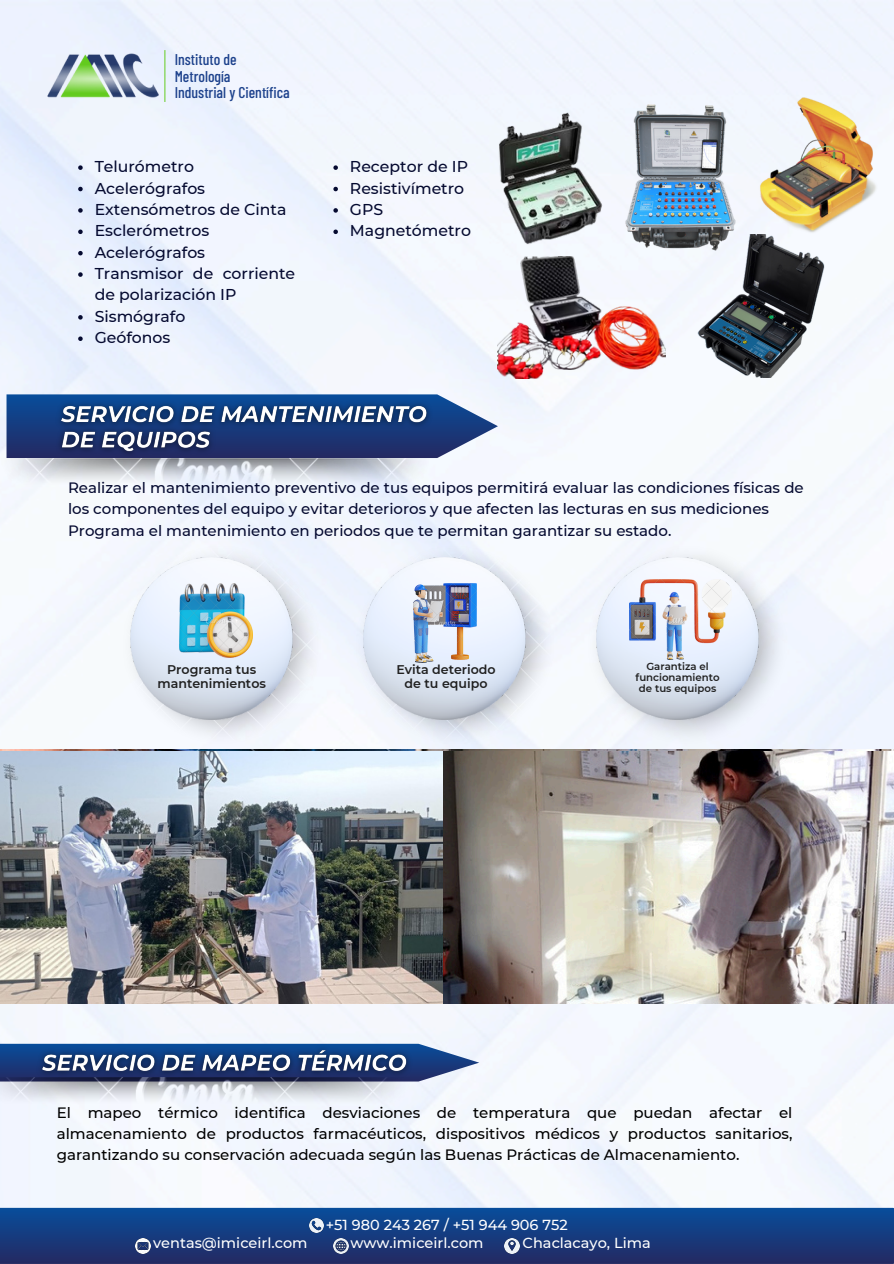
<style>
.page{position:relative;width:894px;height:1264px;background:#fff}
.page>*{position:absolute;margin:0;border:0;box-sizing:border-box;transform-origin:0 0}
.t1{font:500 15.75px/21.3px "Montserrat";color:#050a30}
.t2{font:500 15.6px/16.8px "Barlow Condensed";color:#1c418c}
.t3{font:500 15px/21.3px "Montserrat";color:#050a30}
.t4{font:500 15px/21.3px "Montserrat";color:#000;text-align:justify}
.t5{font:500 14.55px "Montserrat";color:#fff}
.t6{font:600 12.6px/13.6px "Montserrat";color:#202020;text-align:center}
.t7{font:600 10.2px/10.9px "Montserrat";color:#202020;text-align:center}
</style>
<div class="page">
<img style="left:0;top:0;width:893px;height:1207px">
<svg style="left:0;top:1207px;width:893px;height:56px;background:#193e80"></svg>
<img style="left:309px;top:1218px;width:14px;height:14px">
<img style="left:135px;top:1238px;width:15px;height:15px">
<img style="left:334px;top:1238px;width:14px;height:15px">
<img style="left:505px;top:1238px;width:14px;height:15px">
<img style="left:46px;top:50px;width:114px;height:52px">
<hr style="left:164px;top:50px;width:1px;height:52px;background:#64cc1f">
<img style="left:498px;top:257px;width:167px;height:121px">
<img style="left:621px;top:104px;width:118px;height:146px">
<img style="left:479px;top:102px;width:142px;height:155px">
<img style="left:754px;top:87px;width:139px;height:170px">
<img style="left:693px;top:234px;width:136px;height:144px">
<img style="left:118px;top:540px;width:208px;height:209px">
<img style="left:130px;top:558px;width:162px;height:162px">
<img style="left:351px;top:540px;width:208px;height:209px">
<img style="left:363px;top:558px;width:162px;height:162px">
<img style="left:584px;top:540px;width:208px;height:209px">
<img style="left:596px;top:558px;width:162px;height:162px">
<img style="left:180px;top:584px;width:73px;height:73px">
<img style="left:413px;top:584px;width:63px;height:78px">
<img style="left:629px;top:579px;width:102px;height:80px">
<svg style="left:7px;top:394px;width:491px;height:64px"></svg>
<img style="left:0;top:458px;width:435px;height:28px">
<img style="left:50px;top:394px;width:387px;height:69px">
<svg style="left:78px;top:165px;width:5px;height:5px"></svg>
<svg style="left:78px;top:187px;width:5px;height:4px"></svg>
<svg style="left:78px;top:208px;width:5px;height:5px"></svg>
<svg style="left:78px;top:229px;width:5px;height:5px"></svg>
<svg style="left:78px;top:251px;width:5px;height:4px"></svg>
<svg style="left:78px;top:272px;width:5px;height:5px"></svg>
<svg style="left:78px;top:315px;width:5px;height:4px"></svg>
<svg style="left:78px;top:336px;width:5px;height:5px"></svg>
<svg style="left:333px;top:165px;width:5px;height:5px"></svg>
<svg style="left:333px;top:187px;width:5px;height:4px"></svg>
<svg style="left:333px;top:208px;width:5px;height:5px"></svg>
<svg style="left:333px;top:229px;width:5px;height:5px"></svg>
<svg style="left:0;top:1043px;width:479px;height:38px"></svg>
<img style="left:0;top:1077px;width:417px;height:28px">
<img style="left:31px;top:1038px;width:386px;height:45px">
<img style="left:0;top:751px;width:893px;height:252px">
<p class="t2" style="left:175px;top:50px;width:116px">Instituto de<br>Metrología<br>Industrial y Científica</p>
<p class="t1" style="left:95px;top:156px;width:101px">Telurómetro</p>
<p class="t1" style="left:95px;top:177px;width:112px">Acelerógrafos</p>
<p class="t1" style="left:95px;top:199px;width:193px">Extensómetros de Cinta</p>
<p class="t1" style="left:95px;top:220px;width:116px">Esclerómetros</p>
<p class="t1" style="left:95px;top:241px;width:112px">Acelerógrafos</p>
<p class="t1" style="left:95px;top:263px;width:202px">Transmisor de corriente de polarización IP</p>
<p class="t1" style="left:95px;top:305px;width:92px">Sismógrafo</p>
<p class="t1" style="left:95px;top:327px;width:77px">Geófonos</p>
<p class="t1" style="left:350px;top:156px;width:120px">Receptor de IP</p>
<p class="t1" style="left:350px;top:177px;width:116px">Resistivímetro</p>
<p class="t1" style="left:350px;top:199px;width:35px">GPS</p>
<p class="t1" style="left:350px;top:220px;width:122px">Magnetómetro</p>
<p class="t3" style="left:68px;top:477px;width:737px">Realizar el mantenimiento preventivo de tus equipos permitirá evaluar las condiciones físicas de los componentes del equipo y evitar deterioros y que afecten las lecturas en sus mediciones<br>Programa el mantenimiento en periodos que te permitan garantizar su estado.</p>
<p class="t6" style="left:157px;top:662px;width:110px">Programa tus mantenimientos</p>
<p class="t6" style="left:396px;top:662px;width:101px">Evita deteriodo de tu equipo</p>
<p class="t7" style="left:635px;top:661px;width:85px">Garantiza el funcionamiento de tus equipos</p>
<p class="t4" style="left:57px;top:1101px;width:737px">El mapeo térmico identifica desviaciones de temperatura que puedan afectar el almacenamiento de productos farmacéuticos, dispositivos médicos y productos sanitarios, garantizando su conservación adecuada según las Buenas Prácticas de Almacenamiento.</p>
<p class="t5" style="left:326px;top:1215px;width:243px">+51 980 243 267 / +51 944 906 752</p>
<p class="t5" style="left:153px;top:1233px;width:156px">ventas@imiceirl.com</p>
<p class="t5" style="left:350px;top:1233px;width:134px">www.imiceirl.com</p>
<p class="t5" style="left:522px;top:1233px;width:130px">Chaclacayo, Lima</p>
</div>
